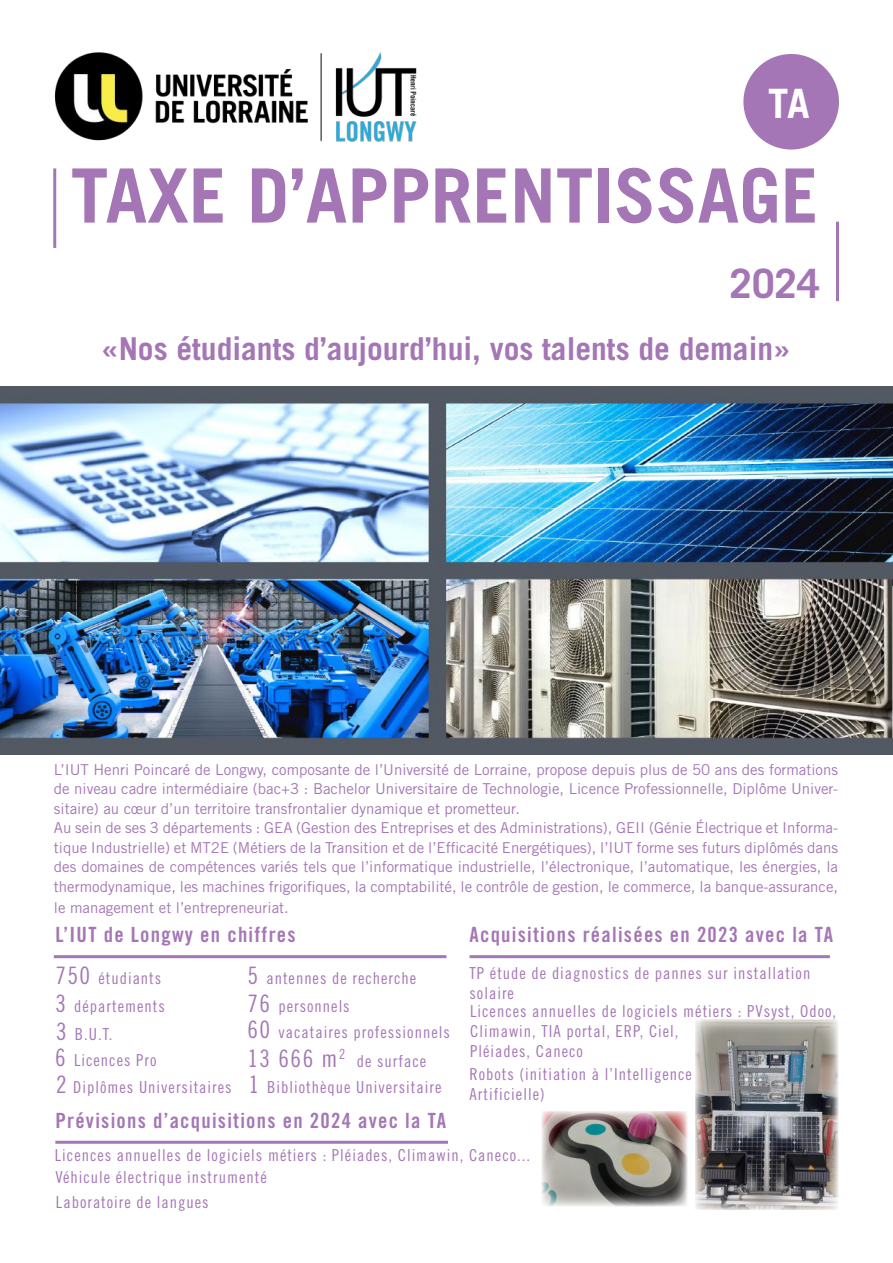
<style>
.page{position:relative;width:893px;height:1263px;background:#fff}
.page>*{position:absolute;margin:0;border:0;box-sizing:border-box;transform-origin:0 0}
.t1{font:700 75px "Trade Gothic LT Std";color:#a476b5}
.t2{font:700 40.5px "Trade Gothic LT Std";color:#a476b5}
.t3{font:700 40.5px "Trade Gothic LT Std";color:#fff}
.t4{font:700 31.5px "Trade Gothic LT Std";color:#a476b5}
.t5{font:24px "Trade Gothic LT Std Cn 18";color:#a476b5}
.t6{font:21px "Trade Gothic LT Std Bd Cn 20";letter-spacing:.06em;color:#a476b5}
.t7{font:16.5px/19.5px "Trade Gothic LT Std Cn 18";letter-spacing:.06em;color:#a476b5}
.t8{font:15px/19.5px "Trade Gothic LT Std";color:#a476b5}
.s1{font-size:24px}
</style>
<div class="page">
<img style="left:0;top:387px;width:893px;height:368px">
<hr style="left:53px;top:168px;width:3px;height:80px;background:#a476b5">
<hr style="left:836px;top:222px;width:3px;height:79px;background:#a476b5">
<img style="left:53px;top:52px;width:364px;height:129px">
<hr style="left:54px;top:955px;width:392px;height:3px;background:#a476b5">
<hr style="left:470px;top:955px;width:360px;height:3px;background:#a476b5">
<div style="left:743px;top:54px;width:96px;height:96px;background:#a476b5;border-radius:50%"></div>
<img style="left:542px;top:1111px;width:145px;height:95px">
<img style="left:695px;top:1019px;width:143px;height:191px">
<hr style="left:55px;top:1141px;width:393px;height:3px;background:#a476b5">
<h2 class="t3" style="left:768px;top:78px;width:43px">TA</h2>
<h1 class="t1" style="left:71px;top:150px;width:749px">TAXE D’APPRENTISSAGE</h1>
<h2 class="t2" style="left:729px;top:259px;width:92px">2024</h2>
<h3 class="t4" style="left:101px;top:330px;width:691px">«Nos étudiants d’aujourd’hui, vos talents de demain»</h3>
<p class="t8" style="left:54px;top:759px;width:786px">L’IUT Henri Poincaré de Longwy, composante de l’Université de Lorraine, propose depuis plus de 50 ans des formations de niveau cadre intermédiaire (bac+3 : Bachelor Universitaire de Technologie, Licence Professionnelle, Diplôme Univer&shy;sitaire) au cœur d’un territoire transfrontalier dynamique et prometteur.<br>Au sein de ses 3 départements : GEA (Gestion des Entreprises et des Administrations), GEII (Génie Électrique et Informa&shy;tique Industrielle) et MT2E (Métiers de la Transition et de l’Efficacité Energétiques), l’IUT forme ses futurs diplômés dans des domaines de compétences variés tels que l’informatique industrielle, l’électronique, l’automatique, les énergies, la thermodynamique, les machines frigorifiques, la comptabilité, le contrôle de gestion, le commerce, la banque-assurance,</p>
<p class="t8" style="left:54px;top:898px;width:236px">le management et l’entrepreneuriat.</p>
<h3 class="t6" style="left:55px;top:922px;width:242px">L’IUT de Longwy en chiffres</h3>
<p class="t7" style="left:55px;top:964px;width:111px;line-height:27.8px"><span class="s1">750</span> étudiants<br><span class="s1">3</span> départements<br><span class="s1">3</span> B.U.T.</p>
<p class="t7" style="left:55px;top:1046px;width:178px;line-height:27.3px"><span class="s1">6</span> Licences Pro<br><span class="s1">2</span> Diplômes Universitaires</p>
<h3 class="t6" style="left:470px;top:922px;width:365px">Acquisitions réalisées en 2023 avec la TA</h3>
<p class="t7" style="left:470px;top:963px;width:368px">TP étude de diagnostics de pannes sur installation solaire<br>Licences annuelles de logiciels métiers : PVsyst, Odoo, Climawin, TIA portal, ERP, Ciel,<br>Pléiades, Caneco</p>
<p class="t7" style="left:248px;top:964px;width:170px;line-height:27.6px"><span class="s1">5</span> antennes de recherche<br><span class="s1">76</span> personnels</p>
<p class="t7" style="left:248px;top:1022px;width:204px"><span class="s1">60</span> vacataires professionnels</p>
<h3 class="t5" style="left:248px;top:1044px;width:99px">13 666 m<sup>2</sup></h3>
<p class="t7" style="left:248px;top:1048px;width:194px;line-height:26.4px;text-indent:108px">de surface<br><span class="s1">1</span> Bibliothèque Universitaire</p>
<p class="t7" style="left:470px;top:1064px;width:224px">Robots (initiation à l’Intelligence<br>Artificielle)</p>
<h3 class="t6" style="left:55px;top:1107px;width:392px">Prévisions d’acquisitions en 2024 avec la TA</h3>
<p class="t7" style="left:55px;top:1144px;width:477px;line-height:22.4px">Licences annuelles de logiciels métiers : Pléiades, Climawin, Caneco...<br>Véhicule électrique instrumenté</p>
<p class="t7" style="left:56px;top:1192px;width:154px">Laboratoire de langues</p>
</div>
